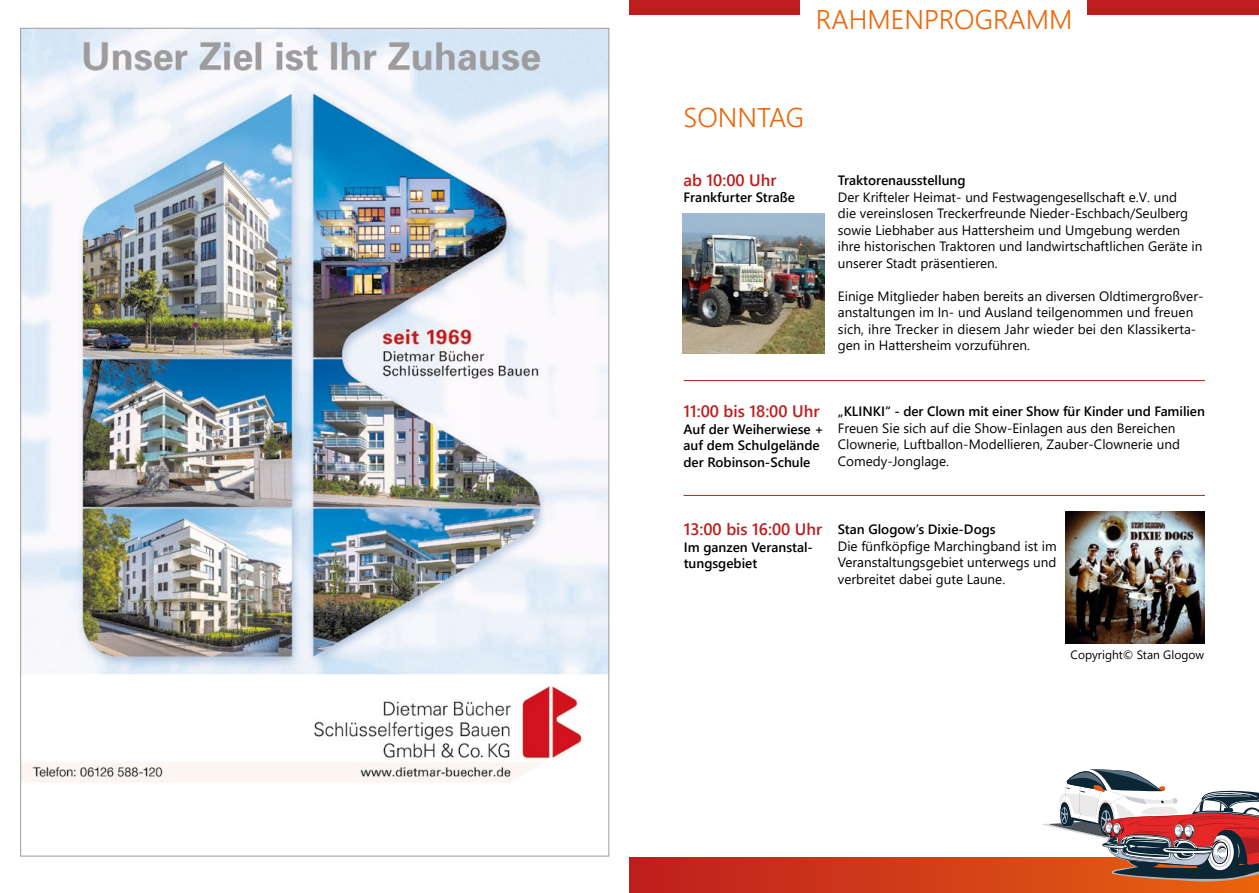
<style>
.page{position:relative;width:1259px;height:893px;background:#fff}
.page>*{position:absolute;margin:0;border:0;box-sizing:border-box;transform-origin:0 0}
.t1{font:300 27px "Segoe UI";color:#ec6608}
.t2{font:600 16.5px "Segoe UI";color:#bd1d1d}
.t3{font:13.5px/16.5px "Segoe UI";color:#000}
.t4{font:600 13.5px/16.5px "Segoe UI";color:#000}
.t5{font:12px "Segoe UI";color:#000}
</style>
<div class="page">
<img style="left:22px;top:30px;width:585px;height:752px">
<div style="left:629px;top:857px;width:630px;height:36px;background:linear-gradient(to right,#bd1d1f,#ea640d)"></div>
<svg style="left:1041px;top:769px;width:218px;height:113px"></svg>
<hr style="left:684px;top:380px;width:521px;height:1px;background:#bd1d1d">
<hr style="left:683px;top:495px;width:522px;height:1px;background:#bd1d1d">
<img style="left:682px;top:213px;width:142px;height:141px">
<img style="left:1065px;top:512px;width:139px;height:131px">
<div style="left:629px;top:0;width:170px;height:15px;background:#bd1d1d"></div>
<div style="left:1087px;top:0;width:172px;height:15px;background:#bd1d1d"></div>
<h1 class="t1" style="left:816px;top:-2px;width:258px">RAHMENPROGRAMM</h1>
<h1 class="t1" style="left:683px;top:96px;width:122px">SONNTAG</h1>
<p class="t2" style="left:683px;top:167px;width:95px">ab 10:00 Uhr</p>
<p class="t4" style="left:683px;top:189px;width:113px">Frankfurter Straße</p>
<p class="t4" style="left:838px;top:172px;width:129px">Traktorenausstellung</p>
<p class="t3" style="left:838px;top:188px;width:366px">Der Krifteler Heimat- und Festwagengesellschaft e.V. und<br>die vereinslosen Treckerfreunde Nieder-Eschbach/Seulberg sowie Liebhaber aus Hattersheim und Umgebung werden ihre historischen Traktoren und landwirtschaftlichen Geräte in unserer Stadt präsentieren.</p>
<p class="t3" style="left:838px;top:287px;width:367px">Einige Mitglieder haben bereits an diversen Oldtimergroßver&shy;anstaltungen im In- und Ausland teilgenommen und freuen sich, ihre Trecker in diesem Jahr wieder bei den Klassikerta&shy;gen in Hattersheim vorzuführen.</p>
<p class="t2" style="left:683px;top:398px;width:137px">11:00 bis 18:00 Uhr</p>
<p class="t4" style="left:683px;top:420px;width:142px">Auf der Weiherwiese + auf dem Schulgelände der Robinson-Schule</p>
<p class="t4" style="left:838px;top:403px;width:368px">„KLINKI“ - der Clown mit einer Show für Kinder und Familien</p>
<p class="t3" style="left:838px;top:419px;width:343px">Freuen Sie sich auf die Show-Einlagen aus den Bereichen<br>Clownerie, Luftballon-Modellieren, Zauber-Clownerie und<br>Comedy-Jonglage.</p>
<p class="t2" style="left:684px;top:516px;width:140px">13:00 bis 16:00 Uhr</p>
<p class="t4" style="left:684px;top:539px;width:131px">Im ganzen Veranstal&shy;tungsgebiet</p>
<p class="t4" style="left:838px;top:521px;width:159px">Stan Glogow’s Dixie-Dogs</p>
<p class="t3" style="left:838px;top:537px;width:220px;text-align:justify">Die fünfköpfige Marchingband ist im Veranstaltungsgebiet unterwegs und verbreitet dabei gute Laune.</p>
<p class="t5" style="left:1070px;top:645px;width:135px">Copyright© Stan Glogow</p>
</div>
